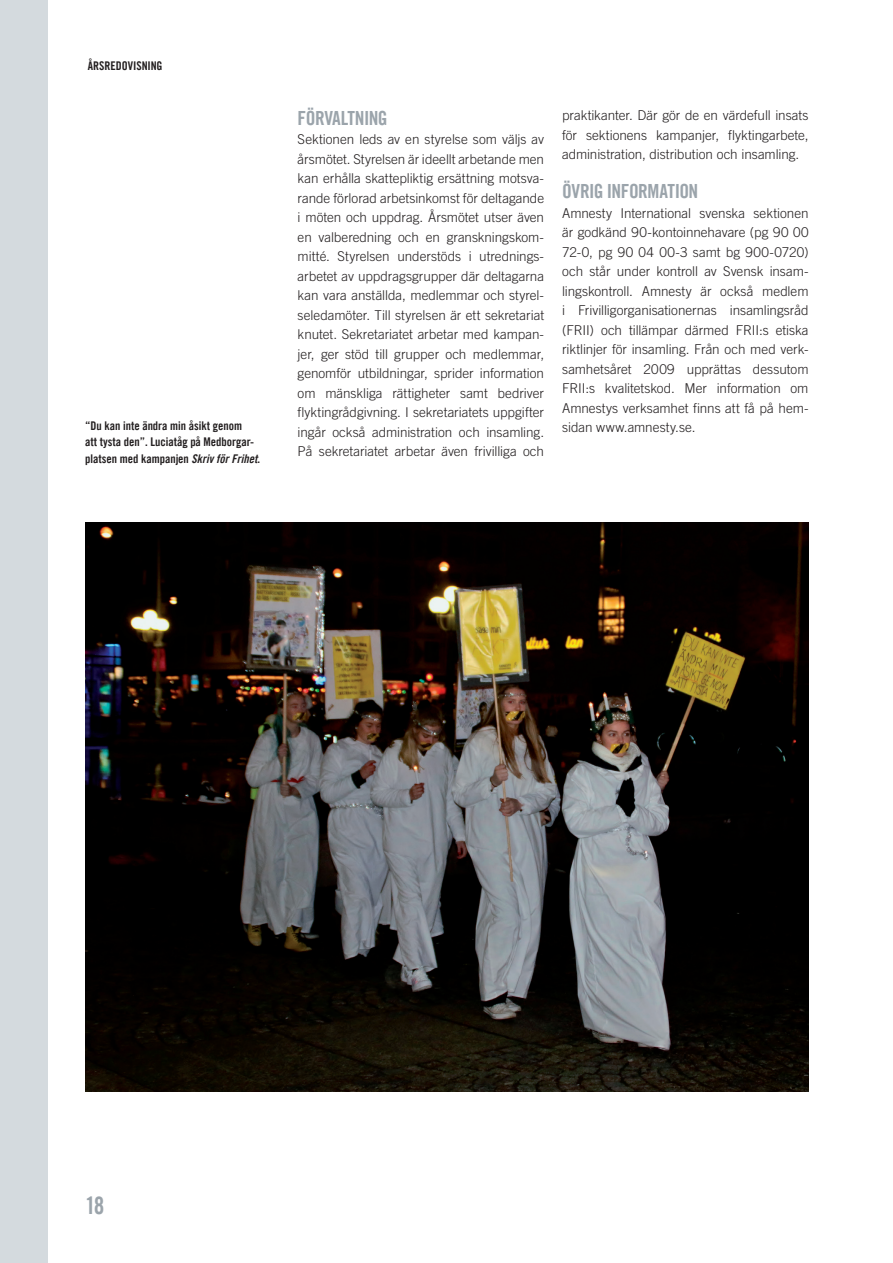
<style>
.page{position:relative;width:893px;height:1263px;background:#fff}
.page>*{position:absolute;margin:0;border:0;box-sizing:border-box;transform-origin:0 0}
.t1{font:24px "Amnesty Trade Gothic Bd Cn 20";color:#9ba4ab}
.t2{font:19.5px "Amnesty Trade Gothic Bd Cn 20";letter-spacing:-.03em;color:#9ba4ab}
.t3{font:300 13.5px/19.5px "Amnesty Trade Gothic";color:#231f20;text-align:justify}
.t4{font:12px/16.5px "Amnesty Trade Gothic Bd Cn 20";color:#231f20}
.s1{font-family:"Amnesty Trade Gothic Bd Cn 20 Ob"}
</style>
<div class="page">
<div style="left:0;top:0;width:47px;height:1263px;background:#d4dade"></div>
<img style="left:85px;top:522px;width:724px;height:569px">
<p class="t4" style="left:88px;top:58px;width:76px">ÅRSREDOVISNING</p>
<h2 class="t2" style="left:298px;top:106px;width:92px">FÖRVALTNING</h2>
<p class="t3" style="left:298px;top:129px;width:248px">Sektionen leds av en styrelse som väljs av årsmötet. Styrelsen är ideellt arbetande men kan erhålla skattepliktig ersättning motsva&shy;rande förlorad arbetsinkomst för deltagande i möten och uppdrag. Årsmötet utser även en valberedning och en granskningskom&shy;mitté. Styrelsen understöds i utrednings&shy;arbetet av uppdragsgrupper där deltagarna kan vara anställda, medlemmar och styrel&shy;seledamöter. Till styrelsen är ett sekretariat knutet. Sekretariatet arbetar med kampan&shy;jer, ger stöd till grupper och medlemmar, genomför utbildningar, sprider information om mänskliga rättigheter samt bedriver flyktingrådgivning. I sekretariatets uppgifter ingår också administration och insamling.<br>På sekretariatet arbetar även frivilliga och</p>
<p class="t3" style="left:562px;top:105px;width:248px">praktikanter. Där gör de en värdefull insats för sektionens kampanjer, flyktingarbete, administration, distribution och insamling.</p>
<h2 class="t2" style="left:562px;top:180px;width:138px">ÖVRIG INFORMATION</h2>
<p class="t3" style="left:562px;top:203px;width:248px">Amnesty International svenska sektionen är godkänd 90-kontoinnehavare (pg 90 00<br>72-0, pg 90 04 00-3 samt bg 900-0720) och står under kontroll av Svensk insam&shy;lingskontroll. Amnesty är också medlem i Frivilligorganisationernas insamlingsråd (FRII) och tillämpar därmed FRII:s etiska riktlinjer för insamling. Från och med verk&shy;samhetsåret 2009 upprättas dessutom FRII:s kvalitetskod. Mer information om Amnestys verksamhet finns att få på hem-</p>
<p class="t4" style="left:85px;top:417px;width:159px">“Du kan inte ändra min åsikt genom</p>
<p class="t3" style="left:562px;top:418px;width:135px">sidan www.amnesty.se.</p>
<p class="t4" style="left:85px;top:433px;width:177px">att tysta den”. Luciatåg på Medborgar&shy;platsen med kampanjen <span class="s1">Skriv för Frihet</span>.</p>
<h1 class="t1" style="left:85px;top:1191px;width:21px">18</h1>
</div>
